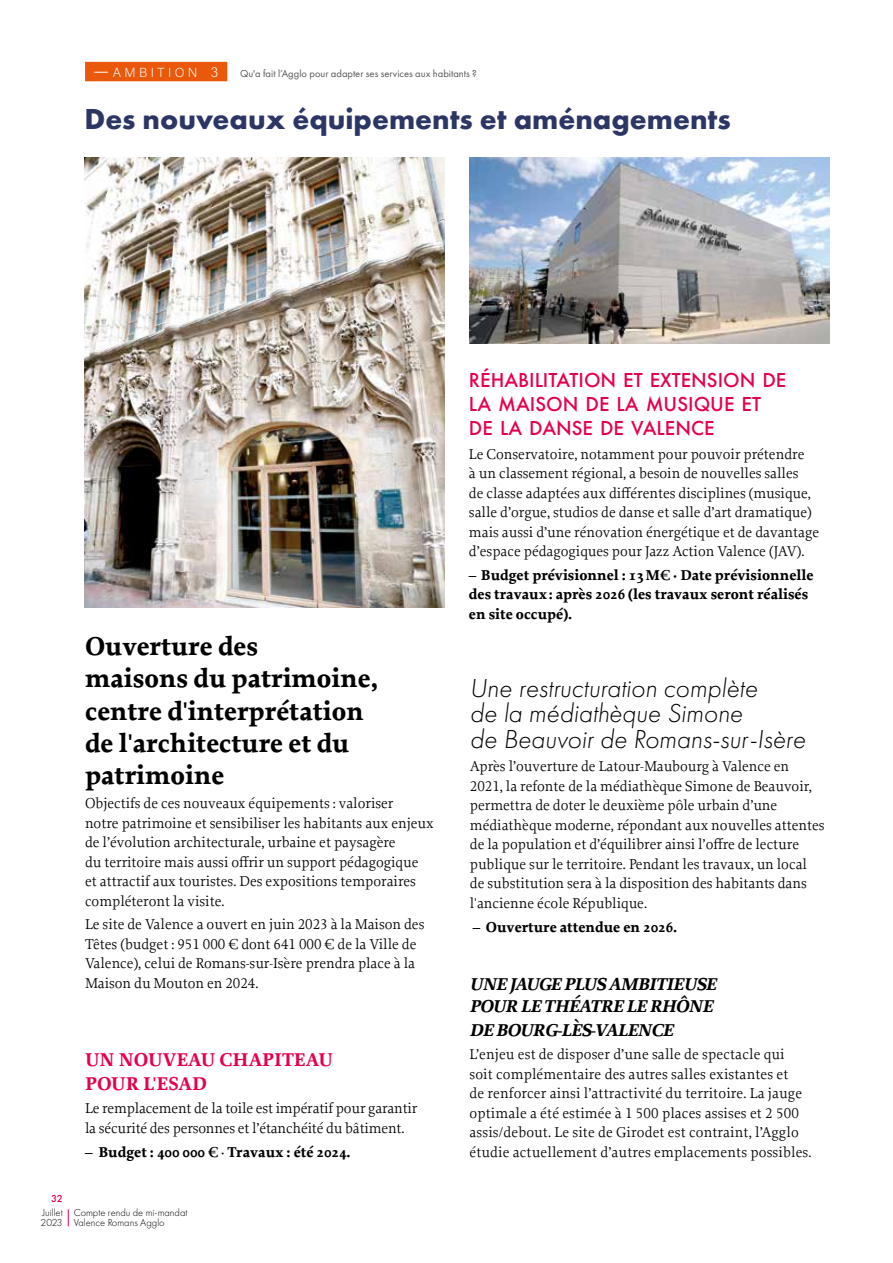
<style>
.page{position:relative;width:893px;height:1263px;background:#fff}
.page>*{position:absolute;margin:0;border:0;box-sizing:border-box;transform-origin:0 0}
.t1{font:700 30px "Futura PT";color:#2b3665}
.t2{font:700 27px/32.4px "Proforma";color:#000}
.t3{font:italic 300 27px/25.5px "Futura PT";color:#000}
.t4{font:500 21px/24px "Futura PT";color:#e5004f}
.t5{font:700 19.5px/23.4px "Proforma";color:#e5004f}
.t6{font:italic 700 18px/21.6px "Proforma";letter-spacing:-.03em;color:#000}
.t7{font:15px/19.5px "Proforma";color:#000}
.t8{font:700 15px/19.5px "Proforma";color:#000}
.t9{font:13.05px "Acumin Variable Concept";letter-spacing:.26em;color:#fff}
.t10{font:300 10.5px/10.5px "Futura PT";color:#000}
.t11{font:10.5px "Futura PT";color:#575756}
.t12{font:500 10.5px "Futura PT";color:#e5004f}
.s1{font-size:18.75px}
.s2{font-size:14.55px}
.s3{font-weight:600}
.s4{font-weight:500}
</style>
<div class="page">
<div style="left:85px;top:62px;width:142px;height:19px;background:#ea580c"></div>
<svg style="left:68px;top:1209px;width:1px;height:17px"></svg>
<img style="left:84px;top:157px;width:360px;height:450px">
<img style="left:470px;top:157px;width:359px;height:186px">
<p class="t9" style="left:93px;top:63px;width:126px"><span class="s1">—</span>AMBITION <span class="s2">3</span></p>
<p class="t11" style="left:240px;top:67px;width:238px">Qu'a fait l’Agglo pour adapter ses services aux habitants ?</p>
<h1 class="t1" style="left:84px;top:100px;width:648px">Des nouveaux équipements et aménagements</h1>
<h2 class="t2" style="left:85px;top:630px;width:294px">Ouverture des<br>maisons du patrimoine, centre d'interprétation de l'architecture et du patrimoine</h2>
<p class="t7" style="left:85px;top:793px;width:350px">Objectifs de ces nouveaux équipements : valoriser<br>notre patrimoine et sensibiliser les habitants aux enjeux de l’évolution architecturale, urbaine et paysagère<br>du territoire mais aussi offrir un support pédagogique et attractif aux touristes. Des expositions temporaires compléteront la visite.</p>
<p class="t7" style="left:85px;top:914px;width:341px">Le site de Valence a ouvert en juin 2023 à la Maison des Têtes (budget : 951 000 € dont 641 000 € de la Ville de Valence), celui de Romans-sur-Isère prendra place à la Maison du Mouton en 2024.</p>
<h3 class="t5" style="left:85px;top:1048px;width:250px">UN NOUVEAU CHAPITEAU<br>POUR L'ESAD</h3>
<p class="t7" style="left:85px;top:1098px;width:334px">Le remplacement de la toile est impératif pour garantir la sécurité des personnes et l’étanchéité du bâtiment.</p>
<p class="t8" style="left:85px;top:1142px;width:267px">– Budget : 400 000 <span class="s3">€</span> <span class="s4">·</span> Travaux : été 2024.</p>
<p class="t12" style="left:51px;top:1192px;width:13px">32</p>
<p class="t10" style="left:41px;top:1207px;width:24px">Juillet<br>2023</p>
<p class="t10" style="left:74px;top:1207px;width:115px">Compte rendu de mi-mandat<br>Valence Romans Agglo</p>
<h3 class="t4" style="left:469px;top:368px;width:319px">RÉHABILITATION ET EXTENSION DE<br>LA MAISON DE LA MUSIQUE ET<br>DE LA DANSE DE VALENCE</h3>
<p class="t7" style="left:469px;top:444px;width:352px">Le Conservatoire, notamment pour pouvoir prétendre<br>à un classement régional, a besoin de nouvelles salles<br>de classe adaptées aux différentes disciplines (musique, salle d’orgue, studios de danse et salle d’art dramatique) mais aussi d’une rénovation énergétique et de davantage d’espace pédagogiques pour Jazz Action Valence (JAV).</p>
<p class="t8" style="left:469px;top:565px;width:346px">– Budget prévisionnel : 13 M<span class="s3">€</span> · Date prévisionnelle des travaux : après 2026 (les travaux seront réalisés en site occupé).</p>
<h2 class="t3" style="left:470px;top:675px;width:337px">Une restructuration complète<br>de la médiathèque Simone<br>de Beauvoir de Romans-sur-Isère</h2>
<p class="t7" style="left:470px;top:756px;width:356px">Après l’ouverture de Latour-Maubourg à Valence en 2021, la refonte de la médiathèque Simone de Beauvoir, permettra de doter le deuxième pôle urbain d’une médiathèque moderne, répondant aux nouvelles attentes de la population et d’équilibrer ainsi l’offre de lecture publique sur le territoire. Pendant les travaux, un local de substitution sera à la disposition des habitants dans l'ancienne école République.</p>
<p class="t8" style="left:473px;top:917px;width:206px">– Ouverture attendue en 2026.</p>
<p class="t6" style="left:469px;top:973px;width:249px">UNE JAUGE PLUS AMBITIEUSE<br>POUR LE THÉATRE LE RHÔNE</p>
<p class="t6" style="left:469px;top:1018px;width:205px">DE BOURG-LÈS-VALENCE</p>
<p class="t7" style="left:469px;top:1044px;width:344px">L’enjeu est de disposer d’une salle de spectacle qui soit complémentaire des autres salles existantes et<br>de renforcer ainsi l’attractivité du territoire. La jauge optimale a été estimée à 1 500 places assises et 2 500 assis/debout. Le site de Girodet est contraint, l’Agglo étudie actuellement d’autres emplacements possibles.</p>
</div>
